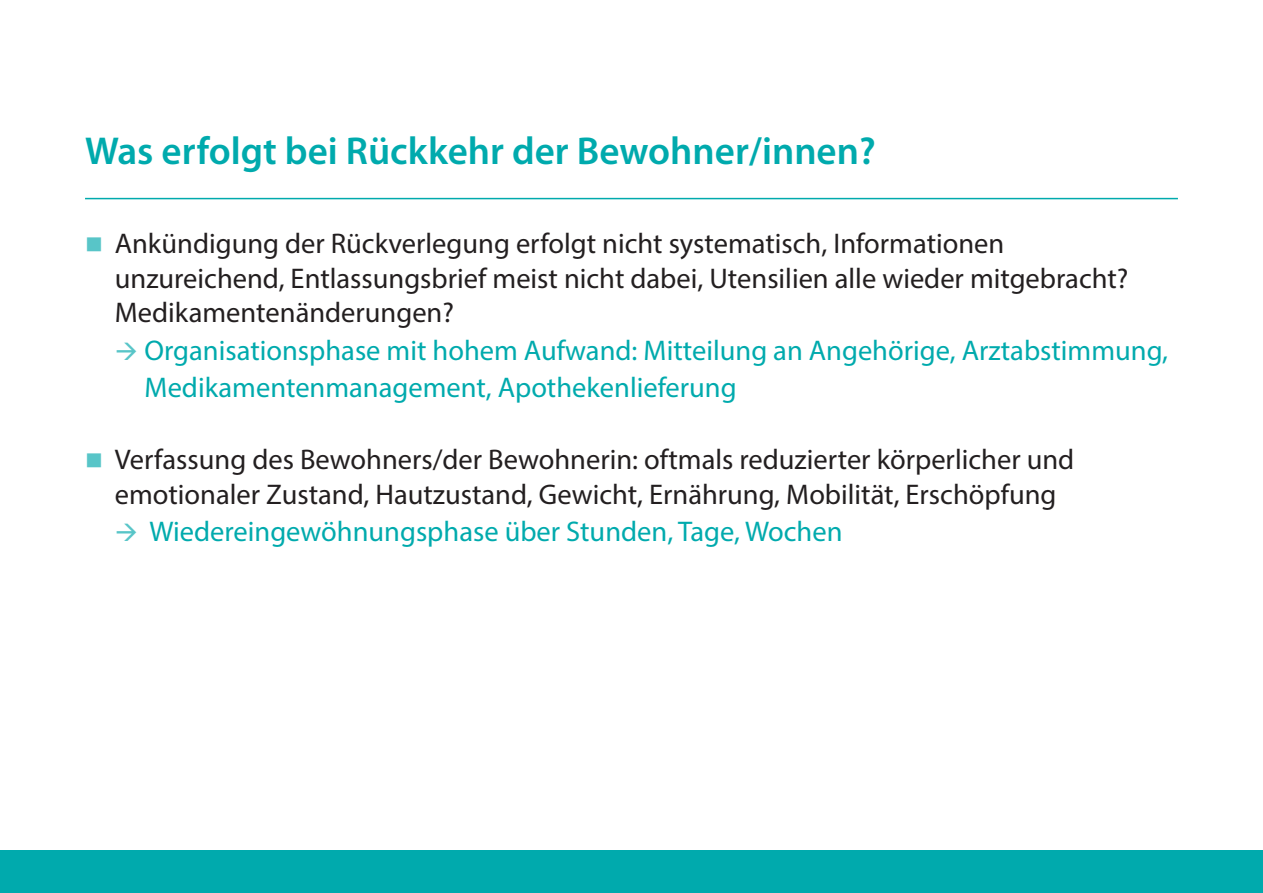
<style>
.page{position:relative;width:1263px;height:893px;background:#fff}
.page>*{position:absolute;margin:0;border:0;box-sizing:border-box;transform-origin:0 0}
.t1{font:600 39px "Myriad Pro";color:#00aaad}
.t2{font:28.5px/34.5px "Myriad Pro";color:#231f20}
.t3{font:28.5px/37.5px "Myriad Pro";color:#00aaad}
.s1{color:#58c5c8}
</style>
<div class="page">
<div style="left:0;top:850px;width:1263px;height:43px;background:#00aaad"></div>
<hr style="left:85px;top:198px;width:1093px;height:1px;background:#00aaad">
<h1 class="t1" style="left:85px;top:126px;width:792px">Was erfolgt bei Rückkehr der Bewohner/innen?</h1>
<p class="t2" style="left:115px;top:226px;width:1015px;text-indent:-30px"><span class="s1">■</span> Ankündigung der Rückverlegung erfolgt nicht systematisch, Informationen unzureichend, Entlassungsbrief meist nicht dabei, Utensilien alle wieder mitgebracht?<br>Medikamentenänderungen?</p>
<p class="t3" style="left:145px;top:331px;width:1025px">Organisationsphase mit hohem Aufwand: Mitteilung an Angehörige, Arztabstimmung,<br>Medikamentenmanagement, Apothekenlieferung</p>
<p class="t2" style="left:85px;top:442px;width:991px;text-align:center"><span class="s1">■</span> Verfassung des Bewohners/der Bewohnerin: oftmals reduzierter körperlicher und emotionaler Zustand, Hautzustand, Gewicht, Ernährung, Mobilität, Erschöpfung</p>
<p class="t3" style="left:150px;top:512px;width:694px">Wiedereingewöhnungsphase über Stunden, Tage, Wochen</p>
</div>
